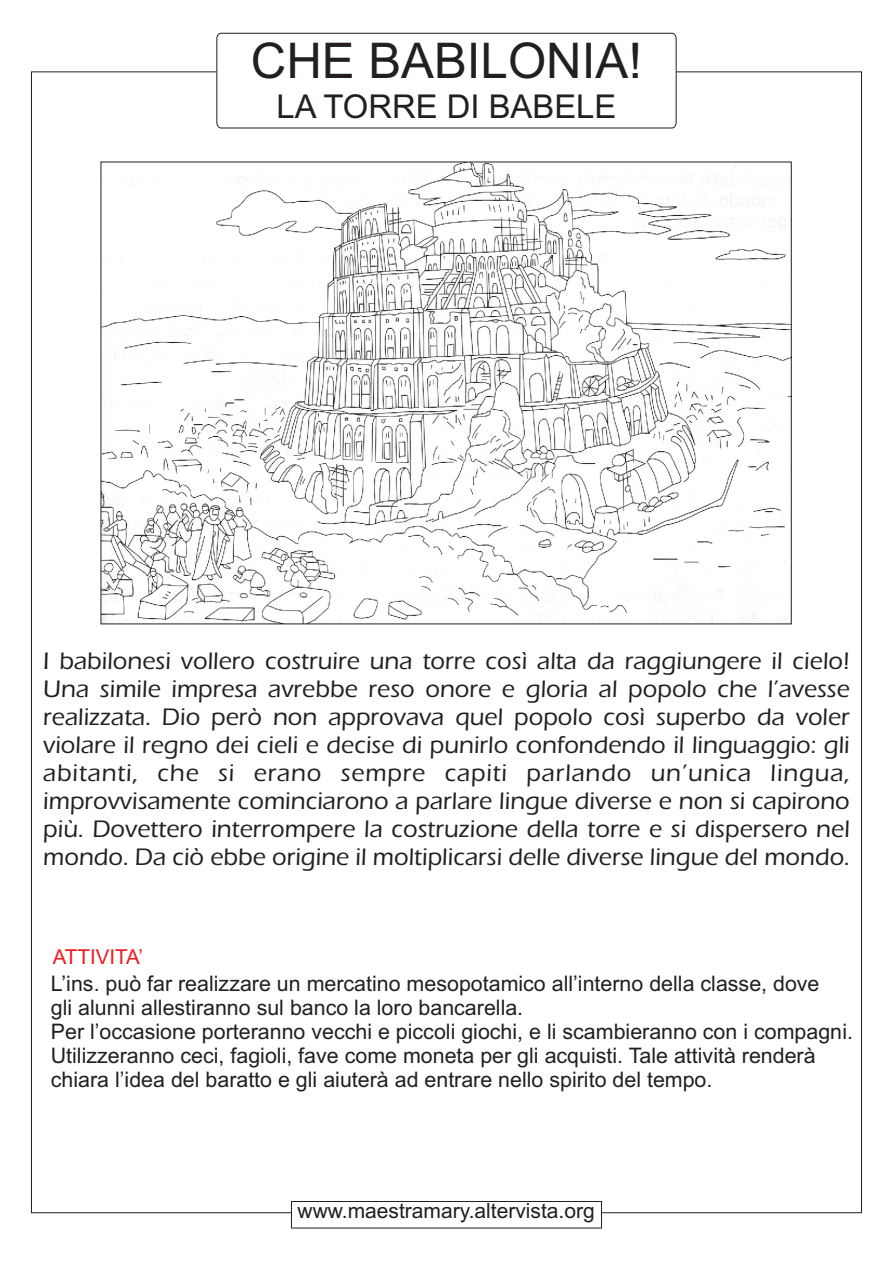
<style>
.page{position:relative;width:893px;height:1263px;background:#fff}
.page>*{position:absolute;margin:0;border:0;box-sizing:border-box;transform-origin:0 0}
.t1{font:49.2px "Arial";color:#231f20}
.t2{font:32.85px "Arial";color:#231f20}
.t3{font:500 24.75px/27.9px "Eras ITC";color:#231f20;text-align:justify}
.t4{font:21.45px/23.9px "Arial";color:#231f20}
.t5{font:21px "Arial";color:#231f20}
.t6{font:20.55px "Arial";color:#ee1d23}
</style>
<div class="page">
<svg style="left:291px;top:1201px;width:311px;height:27px"></svg>
<img style="left:103px;top:164px;width:686px;height:458px">
<svg style="left:216px;top:33px;width:460px;height:95px"></svg>
<h1 class="t1" style="left:251px;top:42px;width:393px">CHE BABILONIA!</h1>
<h2 class="t2" style="left:277px;top:94px;width:341px">LA TORRE DI BABELE</h2>
<p class="t3" style="left:43px;top:650px;width:808px">I babilonesi vollero costruire una torre così alta da raggiungere il cielo!<br>Una simile impresa avrebbe reso onore e gloria al popolo che l’avesse realizzata. Dio però non approvava quel popolo così superbo da voler violare il regno dei cieli e decise di punirlo confondendo il linguaggio: gli abitanti, che si erano sempre capiti parlando un’unica lingua, improvvisamente cominciarono a parlare lingue diverse e non si capirono più. Dovettero interrompere la costruzione della torre e si dispersero nel mondo. Da ciò ebbe origine il moltiplicarsi delle diverse lingue del mondo.</p>
<p class="t6" style="left:53px;top:949px;width:92px">ATTIVITA’</p>
<p class="t4" style="left:51px;top:974px;width:804px">L’ins. può far realizzare un mercatino mesopotamico all’interno della classe, dove<br>gli alunni allestiranno sul banco la loro bancarella.<br>Per l’occasione porteranno vecchi e piccoli giochi, e li scambieranno con i compagni.<br>Utilizzeranno ceci, fagioli, fave come moneta per gli acquisti. Tale attività renderà chiara l’idea del baratto e gli aiuterà ad entrare nello spirito del tempo.</p>
<p class="t5" style="left:298px;top:1203px;width:299px">www.maestramary.altervista.org</p>
</div>
